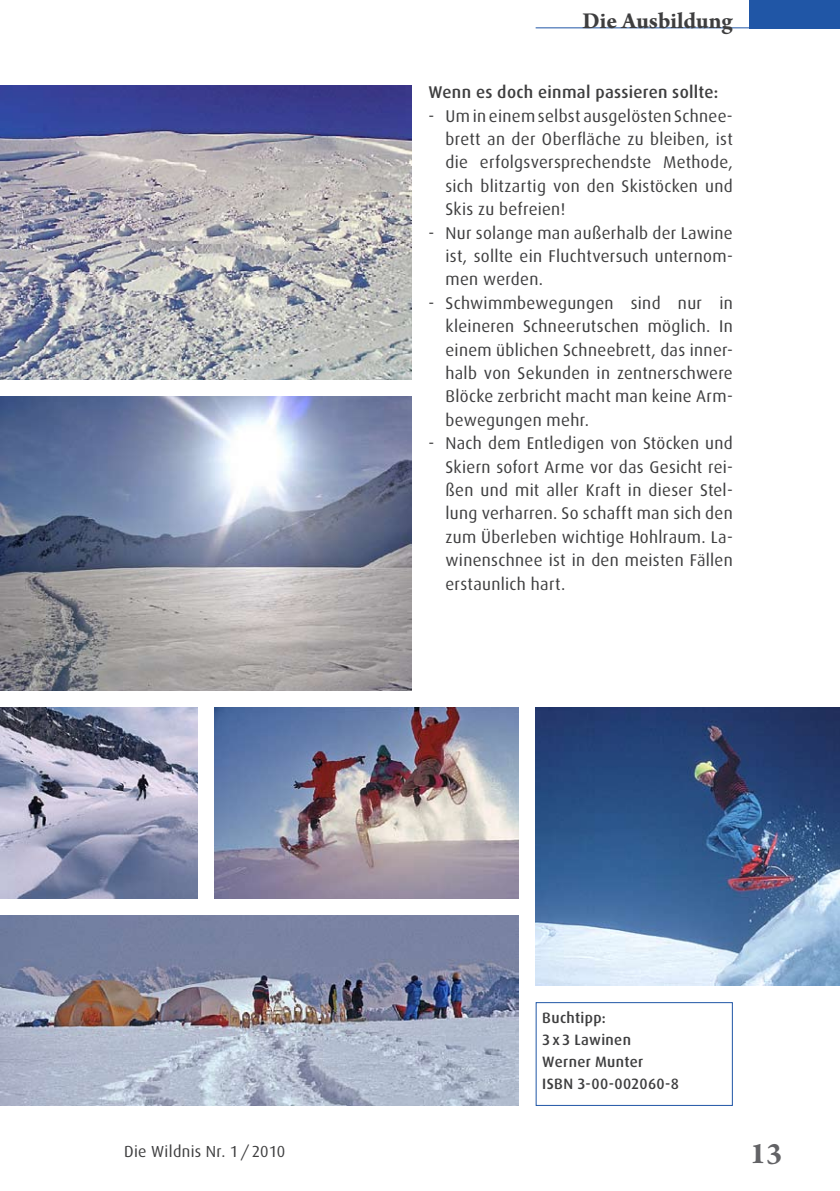
<style>
.page{position:relative;width:840px;height:1191px;background:#fff}
.page>*{position:absolute;margin:0;border:0;box-sizing:border-box;transform-origin:0 0}
.t1{font:700 32px "Arno Pro";color:#636366}
.t2{font:700 24px "Arno Pro";color:#3e3e3f}
.t3{font:17px/23.4px "Dax";letter-spacing:.02em;color:#3e3e3f;text-align:justify}
.t4{font:500 17px "Dax";letter-spacing:.015em;color:#3e3e3f}
.t5{font:16px "Dax";letter-spacing:.02em;color:#3e3e3f}
.t6{font:500 15px/22px "Dax";letter-spacing:.025em;color:#3e3e3f}
</style>
<div class="page">
<img style="left:0;top:396px;width:411px;height:295px">
<img style="left:0;top:708px;width:197px;height:190px">
<img style="left:214px;top:708px;width:304px;height:190px">
<img style="left:0;top:85px;width:411px;height:294px">
<img style="left:535px;top:708px;width:304px;height:277px">
<img style="left:0;top:915px;width:518px;height:191px">
<div style="left:749px;top:0;width:90px;height:28px;background:#2056a6"></div>
<hr style="left:535px;top:27px;width:304px;height:1px;background:#2056a6">
<div style="left:535px;top:1002px;width:197px;height:104px;border:1px solid #2056a6"></div>
<h2 class="t2" style="left:582px;top:7px;width:152px">Die Ausbildung</h2>
<p class="t4" style="left:428px;top:83px;width:291px">Wenn es doch einmal passieren sollte:</p>
<p class="t3" style="left:445px;top:104px;width:289px;text-indent:-17px">- Um in einem selbst ausgelösten Schnee&shy;brett an der Oberfläche zu bleiben, ist die erfolgsversprechendste Methode, sich blitzartig von den Skistöcken und Skis zu befreien!</p>
<p class="t3" style="left:445px;top:221px;width:289px;text-indent:-17px">- Nur solange man außerhalb der Lawine ist, sollte ein Fluchtversuch unternom&shy;men werden.</p>
<p class="t3" style="left:445px;top:291px;width:289px;text-indent:-17px">- Schwimmbewegungen sind nur in kleineren Schneerutschen möglich. In einem üblichen Schneebrett, das inner&shy;halb von Sekunden in zentnerschwere Blöcke zerbricht macht man keine Arm&shy;bewegungen mehr.</p>
<p class="t3" style="left:445px;top:432px;width:289px;text-indent:-17px">- Nach dem Entledigen von Stöcken und Skiern sofort Arme vor das Gesicht rei&shy;ßen und mit aller Kraft in dieser Stel&shy;lung verharren. So schafft man sich den zum Überleben wichtige Hohlraum. La&shy;winenschnee ist in den meisten Fällen erstaunlich hart.</p>
<p class="t6" style="left:542px;top:1007px;width:138px">Buchtipp:<br>3x3 Lawinen<br>Werner Munter<br>ISBN 3-00-002060-8</p>
<p class="t5" style="left:124px;top:1142px;width:162px">Die Wildnis Nr. 1/2010</p>
<h1 class="t1" style="left:749px;top:1134px;width:34px">13</h1>
</div>
